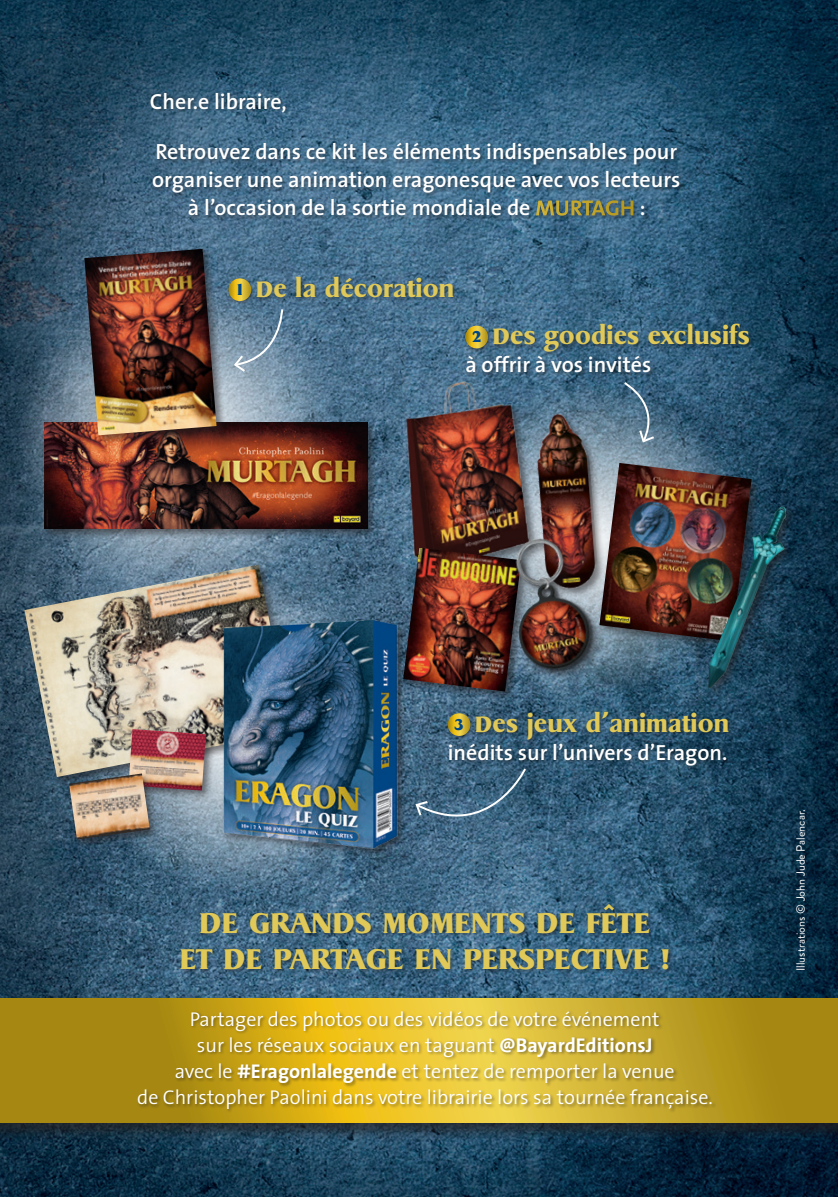
<style>
.page{position:relative;width:838px;height:1197px;background:#fff}
.page>*{position:absolute;margin:0;border:0;box-sizing:border-box;transform-origin:0 0}
.t1{font:800 36px/36px "Dragon Serial";letter-spacing:.01em;color:#e0c958;text-align:center}
.t2{font:800 28px "Dragon Serial";letter-spacing:.01em;color:#e0c958}
.t3{font:600 22px/28px "The Sans";color:#fff;text-align:center}
.t4{font:300 20px/26px "The Sans";color:#fff;text-align:center}
.t5{font:12px "Brandon Grotesque";color:#fff}
.s1{font-weight:700}
.s2{font-size:20px;color:#004684}
</style>
<div class="page">
<img style="left:0;top:0;width:837px;height:1196px">
<div style="left:0;top:994px;width:837px;height:147px;background:#231f20;opacity:.75"></div>
<svg style="left:0;top:998px;width:837px;height:124px;background:#b39418"></svg>
<svg style="left:61px;top:556px;width:355px;height:355px;background:#53748d"></svg>
<img style="left:24px;top:564px;width:267px;height:213px">
<svg style="left:0;top:261px;width:355px;height:354px;background:#667b8a"></svg>
<svg style="left:410px;top:364px;width:355px;height:354px;background:#41667f"></svg>
<div style="left:42px;top:420px;width:335px;height:119px;background:#231f20;opacity:.55"></div>
<img style="left:44px;top:423px;width:323px;height:106px">
<div style="left:83px;top:247px;width:144px;height:198px;background:#231f20;opacity:.55"></div>
<img style="left:84px;top:249px;width:132px;height:186px">
<div style="left:597px;top:461px;width:164px;height:190px;background:#231f20;opacity:.55"></div>
<img style="left:605px;top:463px;width:146px;height:178px">
<img style="left:391px;top:372px;width:147px;height:201px">
<div style="left:705px;top:505px;width:90px;height:193px;background:#231f20;opacity:.55"></div>
<img style="left:708px;top:506px;width:77px;height:182px">
<div style="left:535px;top:412px;width:70px;height:185px;background:#231f20;opacity:.55"></div>
<img style="left:533px;top:411px;width:66px;height:113px">
<div style="left:222px;top:618px;width:185px;height:239px;background:#231f20;opacity:.55"></div>
<img style="left:214px;top:615px;width:194px;height:237px">
<svg style="left:232px;top:307px;width:52px;height:67px;background:#7692a8"></svg>
<svg style="left:622px;top:381px;width:39px;height:63px;background:#587990"></svg>
<div style="left:401px;top:546px;width:130px;height:155px;background:#231f20;opacity:.55"></div>
<img style="left:403px;top:547px;width:118px;height:144px">
<img style="left:489px;top:524px;width:119px;height:156px">
<div style="left:126px;top:726px;width:90px;height:74px;background:#231f20;opacity:.55"></div>
<img style="left:128px;top:729px;width:78px;height:61px">
<div style="left:67px;top:771px;width:92px;height:78px;background:#231f20;opacity:.55"></div>
<img style="left:69px;top:773px;width:81px;height:66px">
<div style="left:149px;top:91px;width:535px;height:129px;background:#231f20;opacity:.5"></div>
<div style="left:179px;top:902px;width:493px;height:71px;background:#231f20;opacity:.5"></div>
<div style="left:136px;top:1009px;width:580px;height:103px;background:#231f20;opacity:.5"></div>
<div style="left:226px;top:275px;width:232px;height:30px;background:#231f20;opacity:.5"></div>
<svg style="left:228px;top:278px;width:23px;height:23px"></svg>
<div style="left:463px;top:322px;width:290px;height:55px;background:#231f20;opacity:.5"></div>
<svg style="left:465px;top:326px;width:23px;height:22px"></svg>
<div style="left:445px;top:710px;width:287px;height:59px;background:#231f20;opacity:.5"></div>
<svg style="left:447px;top:713px;width:23px;height:23px"></svg>
<svg style="left:414px;top:767px;width:112px;height:75px;background:#456a85"></svg>
<p class="t3" style="left:150px;top:87px;width:138px">Cher.e libraire,</p>
<p class="t3" style="left:152px;top:137px;width:529px">Retrouvez dans ce kit les éléments indispensables pour organiser une animation eragonesque avec vos lecteurs à l’occasion de la sortie mondiale de <span class="s1">MURTAGH</span> :</p>
<h2 class="t2" style="left:235px;top:273px;width:220px"><span class="s2">1</span> De la décoration</h2>
<h2 class="t2" style="left:471px;top:320px;width:279px"><span class="s2">2</span> Des goodies exclusifs</h2>
<p class="t3" style="left:465px;top:350px;width:187px">à offrir à vos invités</p>
<h2 class="t2" style="left:454px;top:708px;width:276px"><span class="s2">3</span> Des jeux d’animation</h2>
<p class="t3" style="left:447px;top:737px;width:281px">inédits sur l’univers d’Eragon.</p>
<h1 class="t1" style="left:179px;top:904px;width:491px">DE GRANDS MOMENTS DE FÊTE<br>ET DE PARTAGE EN PERSPECTIVE !</h1>
<p class="t4" style="left:137px;top:1005px;width:577px">Partager des photos ou des vidéos de votre événement<br>sur les réseaux sociaux en taguant <span class="s1">@BayardEditionsJ<br></span>avec le <span class="s1">#Eragonlalegende</span> et tentez de remporter la venue<br>de Christopher Paolini dans votre librairie lors sa tournée française.</p>
<p class="t5" style="left:792px;top:970px;width:163px;rotate:-90deg">Illustrations © John Jude Palencar.</p>
</div>
